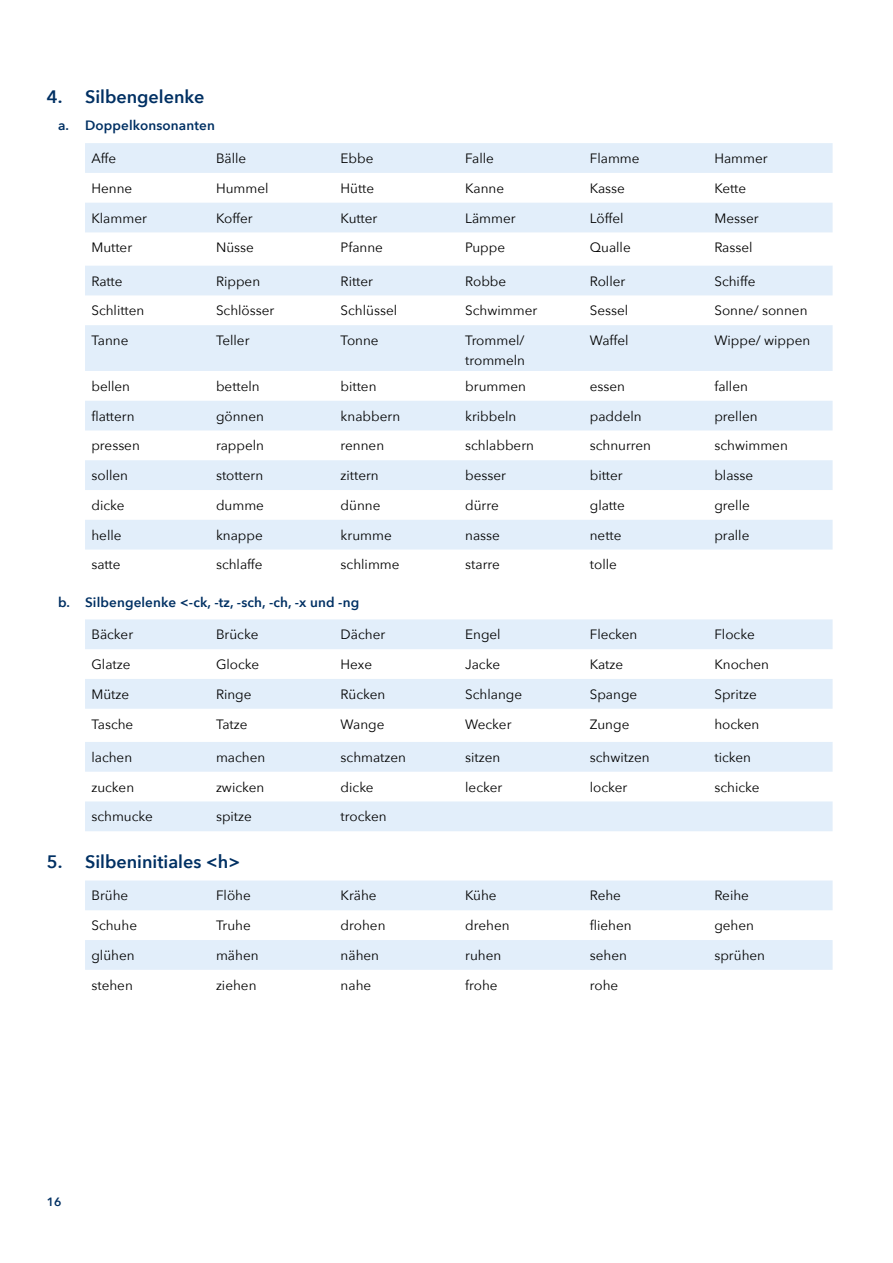
<style>
.page{position:relative;width:893px;height:1263px;background:#fff}
.page>*{position:absolute;margin:0;border:0;box-sizing:border-box;transform-origin:0 0}
.t1{font:600 18px "Avenir Next";color:#003063}
.t2{font:13.5px/19.5px "Avenir Next";color:#000}
.t3{font:600 13.5px "Avenir Next";letter-spacing:.01em;color:#003063}
.t4{font:600 12px "Avenir Next";color:#003063}
</style>
<div class="page">
<svg style="left:85px;top:143px;width:748px;height:406px;fill:#e2eefa"></svg>
<svg style="left:85px;top:619px;width:748px;height:212px;fill:#e2eefa"></svg>
<svg style="left:85px;top:880px;width:748px;height:90px;fill:#e2eefa"></svg>
<p class="t1" style="left:47px;top:81px;width:159px">4. Silbengelenke</p>
<p class="t3" style="left:58px;top:114px;width:158px">a. Doppelkonsonanten</p>
<p class="t2" style="left:91px;top:148px;width:26px">Affe</p>
<p class="t2" style="left:216px;top:148px;width:32px">Bälle</p>
<p class="t2" style="left:341px;top:148px;width:34px">Ebbe</p>
<p class="t2" style="left:465px;top:148px;width:30px">Falle</p>
<p class="t2" style="left:590px;top:148px;width:51px">Flamme</p>
<p class="t2" style="left:714px;top:148px;width:55px">Hammer</p>
<p class="t2" style="left:91px;top:178px;width:42px">Henne</p>
<p class="t2" style="left:216px;top:178px;width:54px">Hummel</p>
<p class="t2" style="left:341px;top:178px;width:35px">Hütte</p>
<p class="t2" style="left:465px;top:178px;width:40px">Kanne</p>
<p class="t2" style="left:590px;top:178px;width:37px">Kasse</p>
<p class="t2" style="left:714px;top:178px;width:33px">Kette</p>
<p class="t2" style="left:91px;top:208px;width:57px">Klammer</p>
<p class="t2" style="left:216px;top:208px;width:38px">Koffer</p>
<p class="t2" style="left:341px;top:208px;width:38px">Kutter</p>
<p class="t2" style="left:465px;top:208px;width:52px">Lämmer</p>
<p class="t2" style="left:590px;top:208px;width:35px">Löffel</p>
<p class="t2" style="left:714px;top:208px;width:46px">Messer</p>
<p class="t2" style="left:91px;top:237px;width:42px">Mutter</p>
<p class="t2" style="left:216px;top:237px;width:39px">Nüsse</p>
<p class="t2" style="left:341px;top:237px;width:44px">Pfanne</p>
<p class="t2" style="left:465px;top:237px;width:41px">Puppe</p>
<p class="t2" style="left:590px;top:237px;width:42px">Qualle</p>
<p class="t2" style="left:714px;top:237px;width:40px">Rassel</p>
<p class="t2" style="left:91px;top:270px;width:33px">Ratte</p>
<p class="t2" style="left:216px;top:270px;width:46px">Rippen</p>
<p class="t2" style="left:341px;top:270px;width:34px">Ritter</p>
<p class="t2" style="left:465px;top:270px;width:43px">Robbe</p>
<p class="t2" style="left:590px;top:270px;width:37px">Roller</p>
<p class="t2" style="left:714px;top:270px;width:43px">Schiffe</p>
<p class="t2" style="left:91px;top:300px;width:54px">Schlitten</p>
<p class="t2" style="left:216px;top:300px;width:60px">Schlösser</p>
<p class="t2" style="left:341px;top:300px;width:58px">Schlüssel</p>
<p class="t2" style="left:465px;top:300px;width:74px">Schwimmer</p>
<p class="t2" style="left:590px;top:300px;width:40px">Sessel</p>
<p class="t2" style="left:714px;top:300px;width:95px">Sonne/ sonnen</p>
<p class="t2" style="left:91px;top:330px;width:39px">Tanne</p>
<p class="t2" style="left:216px;top:330px;width:35px">Teller</p>
<p class="t2" style="left:341px;top:330px;width:40px">Tonne</p>
<p class="t2" style="left:465px;top:330px;width:61px">Trommel/ trommeln</p>
<p class="t2" style="left:590px;top:330px;width:40px">Waffel</p>
<p class="t2" style="left:714px;top:330px;width:97px">Wippe/ wippen</p>
<p class="t2" style="left:91px;top:376px;width:40px">bellen</p>
<p class="t2" style="left:216px;top:376px;width:45px">betteln</p>
<p class="t2" style="left:341px;top:376px;width:37px">bitten</p>
<p class="t2" style="left:465px;top:376px;width:62px">brummen</p>
<p class="t2" style="left:590px;top:376px;width:37px">essen</p>
<p class="t2" style="left:714px;top:376px;width:35px">fallen</p>
<p class="t2" style="left:91px;top:406px;width:45px">flattern</p>
<p class="t2" style="left:216px;top:406px;width:50px">gönnen</p>
<p class="t2" style="left:341px;top:406px;width:61px">knabbern</p>
<p class="t2" style="left:465px;top:406px;width:53px">kribbeln</p>
<p class="t2" style="left:590px;top:406px;width:53px">paddeln</p>
<p class="t2" style="left:714px;top:406px;width:45px">prellen</p>
<p class="t2" style="left:91px;top:435px;width:50px">pressen</p>
<p class="t2" style="left:216px;top:435px;width:50px">rappeln</p>
<p class="t2" style="left:341px;top:435px;width:45px">rennen</p>
<p class="t2" style="left:465px;top:435px;width:70px">schlabbern</p>
<p class="t2" style="left:590px;top:435px;width:63px">schnurren</p>
<p class="t2" style="left:714px;top:435px;width:75px">schwimmen</p>
<p class="t2" style="left:91px;top:465px;width:38px">sollen</p>
<p class="t2" style="left:216px;top:465px;width:49px">stottern</p>
<p class="t2" style="left:341px;top:465px;width:40px">zittern</p>
<p class="t2" style="left:465px;top:465px;width:42px">besser</p>
<p class="t2" style="left:590px;top:465px;width:34px">bitter</p>
<p class="t2" style="left:714px;top:465px;width:40px">blasse</p>
<p class="t2" style="left:91px;top:495px;width:35px">dicke</p>
<p class="t2" style="left:216px;top:495px;width:50px">dumme</p>
<p class="t2" style="left:341px;top:495px;width:41px">dünne</p>
<p class="t2" style="left:465px;top:495px;width:35px">dürre</p>
<p class="t2" style="left:590px;top:495px;width:37px">glatte</p>
<p class="t2" style="left:714px;top:495px;width:37px">grelle</p>
<p class="t2" style="left:91px;top:525px;width:32px">helle</p>
<p class="t2" style="left:216px;top:525px;width:48px">knappe</p>
<p class="t2" style="left:341px;top:525px;width:53px">krumme</p>
<p class="t2" style="left:465px;top:525px;width:36px">nasse</p>
<p class="t2" style="left:590px;top:525px;width:33px">nette</p>
<p class="t2" style="left:714px;top:525px;width:37px">pralle</p>
<p class="t2" style="left:91px;top:554px;width:31px">satte</p>
<p class="t2" style="left:216px;top:554px;width:48px">schlaffe</p>
<p class="t2" style="left:341px;top:554px;width:60px">schlimme</p>
<p class="t2" style="left:465px;top:554px;width:36px">starre</p>
<p class="t2" style="left:590px;top:554px;width:29px">tolle</p>
<p class="t3" style="left:58px;top:590px;width:303px">b. Silbengelenke &lt;-ck, -tz, -sch, -ch, -x und -ng</p>
<p class="t2" style="left:91px;top:624px;width:43px">Bäcker</p>
<p class="t2" style="left:216px;top:624px;width:44px">Brücke</p>
<p class="t2" style="left:341px;top:624px;width:46px">Dächer</p>
<p class="t2" style="left:465px;top:624px;width:37px">Engel</p>
<p class="t2" style="left:590px;top:624px;width:49px">Flecken</p>
<p class="t2" style="left:714px;top:624px;width:42px">Flocke</p>
<p class="t2" style="left:91px;top:654px;width:40px">Glatze</p>
<p class="t2" style="left:216px;top:654px;width:45px">Glocke</p>
<p class="t2" style="left:341px;top:654px;width:33px">Hexe</p>
<p class="t2" style="left:465px;top:654px;width:36px">Jacke</p>
<p class="t2" style="left:590px;top:654px;width:35px">Katze</p>
<p class="t2" style="left:714px;top:654px;width:56px">Knochen</p>
<p class="t2" style="left:91px;top:684px;width:39px">Mütze</p>
<p class="t2" style="left:216px;top:684px;width:37px">Ringe</p>
<p class="t2" style="left:341px;top:684px;width:46px">Rücken</p>
<p class="t2" style="left:465px;top:684px;width:58px">Schlange</p>
<p class="t2" style="left:590px;top:684px;width:49px">Spange</p>
<p class="t2" style="left:714px;top:684px;width:44px">Spritze</p>
<p class="t2" style="left:91px;top:713px;width:43px">Tasche</p>
<p class="t2" style="left:216px;top:713px;width:33px">Tatze</p>
<p class="t2" style="left:341px;top:713px;width:45px">Wange</p>
<p class="t2" style="left:465px;top:713px;width:48px">Wecker</p>
<p class="t2" style="left:590px;top:713px;width:41px">Zunge</p>
<p class="t2" style="left:714px;top:713px;width:47px">hocken</p>
<p class="t2" style="left:91px;top:747px;width:42px">lachen</p>
<p class="t2" style="left:216px;top:747px;width:51px">machen</p>
<p class="t2" style="left:341px;top:747px;width:67px">schmatzen</p>
<p class="t2" style="left:465px;top:747px;width:37px">sitzen</p>
<p class="t2" style="left:590px;top:747px;width:61px">schwitzen</p>
<p class="t2" style="left:714px;top:747px;width:38px">ticken</p>
<p class="t2" style="left:91px;top:776px;width:44px">zucken</p>
<p class="t2" style="left:216px;top:776px;width:50px">zwicken</p>
<p class="t2" style="left:341px;top:776px;width:35px">dicke</p>
<p class="t2" style="left:465px;top:776px;width:39px">lecker</p>
<p class="t2" style="left:590px;top:776px;width:39px">locker</p>
<p class="t2" style="left:714px;top:776px;width:47px">schicke</p>
<p class="t2" style="left:91px;top:806px;width:63px">schmucke</p>
<p class="t2" style="left:216px;top:806px;width:37px">spitze</p>
<p class="t2" style="left:341px;top:806px;width:48px">trocken</p>
<p class="t1" style="left:47px;top:846px;width:195px">5. Silbeninitiales &lt;h&gt;</p>
<p class="t2" style="left:91px;top:885px;width:38px">Brühe</p>
<p class="t2" style="left:216px;top:885px;width:36px">Flöhe</p>
<p class="t2" style="left:341px;top:885px;width:37px">Krähe</p>
<p class="t2" style="left:465px;top:885px;width:33px">Kühe</p>
<p class="t2" style="left:590px;top:885px;width:33px">Rehe</p>
<p class="t2" style="left:714px;top:885px;width:36px">Reihe</p>
<p class="t2" style="left:91px;top:915px;width:47px">Schuhe</p>
<p class="t2" style="left:216px;top:915px;width:36px">Truhe</p>
<p class="t2" style="left:341px;top:915px;width:46px">drohen</p>
<p class="t2" style="left:465px;top:915px;width:46px">drehen</p>
<p class="t2" style="left:590px;top:915px;width:43px">fliehen</p>
<p class="t2" style="left:714px;top:915px;width:41px">gehen</p>
<p class="t2" style="left:91px;top:945px;width:45px">glühen</p>
<p class="t2" style="left:216px;top:945px;width:44px">mähen</p>
<p class="t2" style="left:341px;top:945px;width:40px">nähen</p>
<p class="t2" style="left:465px;top:945px;width:38px">ruhen</p>
<p class="t2" style="left:590px;top:945px;width:39px">sehen</p>
<p class="t2" style="left:714px;top:945px;width:52px">sprühen</p>
<p class="t2" style="left:91px;top:975px;width:43px">stehen</p>
<p class="t2" style="left:216px;top:975px;width:42px">ziehen</p>
<p class="t2" style="left:341px;top:975px;width:32px">nahe</p>
<p class="t2" style="left:465px;top:975px;width:34px">frohe</p>
<p class="t2" style="left:590px;top:975px;width:30px">rohe</p>
<p class="t4" style="left:47px;top:1191px;width:16px">16</p>
</div>
